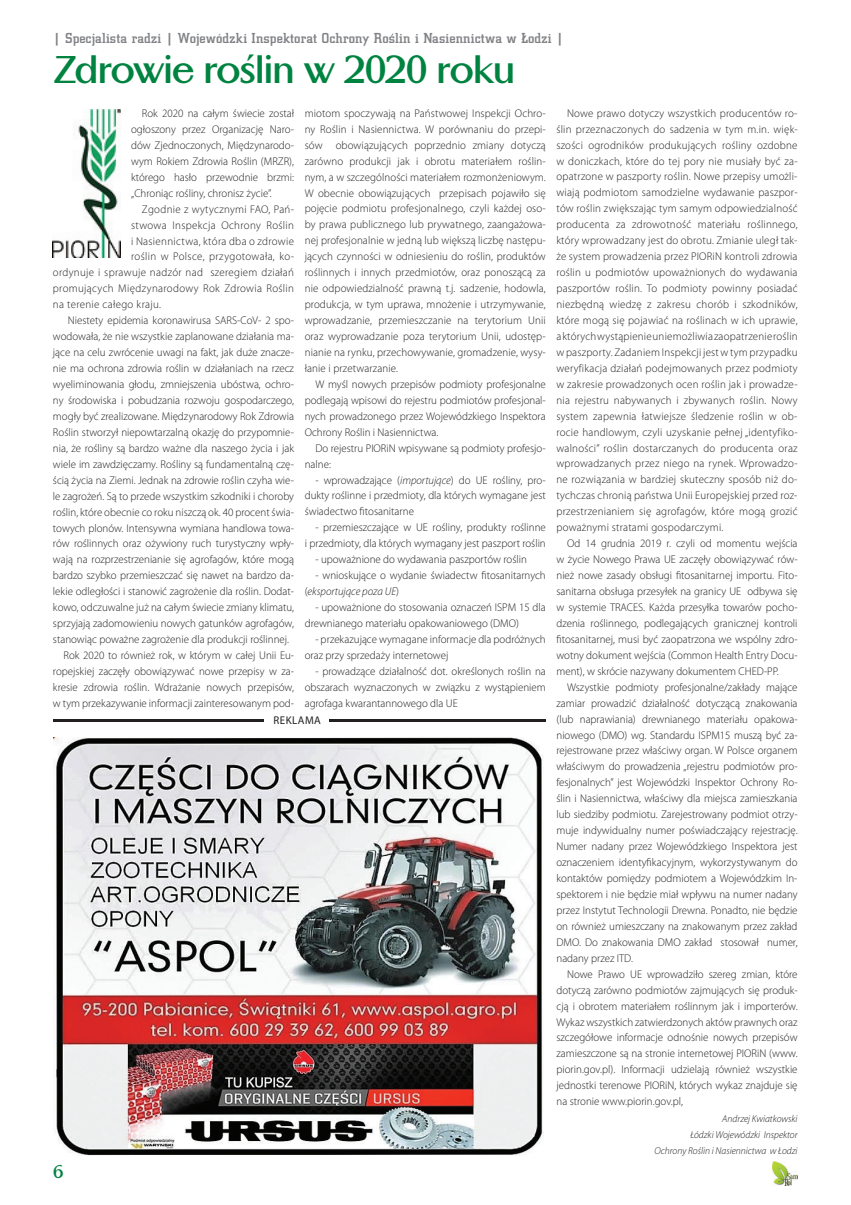
<style>
.page{position:relative;width:851px;height:1205px;background:#fff}
.page>*{position:absolute;margin:0;border:0;box-sizing:border-box;transform-origin:0 0}
.t1{font:700 37.5px "Altrincham";letter-spacing:-.04em;color:#008340}
.t2{font:700 17.5px "Altrincham";color:#008340}
.t3{font:500 15px "City DEE";letter-spacing:.01em;color:#808285}
.t4{font:300 11.25px/16px "Myriad Pro";color:#231f20;text-align:justify}
.t5{font:300 11.25px "Myriad Pro";letter-spacing:.03em;color:#231f20}
.t6{font:11.25px "Myriad Pro";letter-spacing:.05em;color:#231f20}
.t7{font:italic 300 10px/16px "Myriad Pro";color:#231f20;text-align:right}
.s1{font-style:italic}
</style>
<div class="page">
<img style="left:772px;top:1161px;width:25px;height:24px">
<svg style="left:521px;top:36px;width:5px;height:4px"></svg>
<hr style="left:53px;top:719px;width:210px;height:2px;background:#231f20">
<hr style="left:329px;top:719px;width:216px;height:2px;background:#231f20">
<img style="left:53px;top:737px;width:490px;height:418px">
<img style="left:53px;top:110px;width:67px;height:147px">
<h3 class="t3" style="left:53px;top:30px;width:512px">| Specjalista radzi | Wojewódzki Inspektorat Ochrony Roslin i Nasiennictwa w Lodzi |</h3>
<h1 class="t1" style="left:53px;top:47px;width:464px">Zdrowie roślin w 2020 roku</h1>
<p class="t4" style="left:131px;top:105px;width:164px;text-indent:11px">Rok 2020 na całym świecie został ogłoszony przez Organizację Naro&shy;dów Zjednoczonych, Międzynarodo&shy;wym Rokiem Zdrowia Roślin (MRZR), którego hasło przewodnie brzmi: „Chroniąc rośliny, chronisz życie”.</p>
<p class="t5" style="left:142px;top:203px;width:154px">Zgodnie z wytycznymi FAO, Pań-</p>
<p class="t5" style="left:131px;top:219px;width:164px">stwowa Inspekcja Ochrony Roślin</p>
<p class="t5" style="left:131px;top:235px;width:164px">i Nasiennictwa, która dba o zdrowie</p>
<p class="t5" style="left:131px;top:250px;width:164px">roślin w Polsce, przygotowała, ko-</p>
<p class="t5" style="left:53px;top:266px;width:242px">ordynuje i sprawuje nadzór nad szeregiem działań</p>
<p class="t5" style="left:53px;top:282px;width:242px">promujących Międzynarodowy Rok Zdrowia Roślin</p>
<p class="t5" style="left:53px;top:298px;width:110px">na terenie całego kraju.</p>
<p class="t4" style="left:68px;top:313px;width:228px">Niestety epidemia koronawirusa SARS-CoV- 2 spo-</p>
<p class="t4" style="left:53px;top:329px;width:242px">wodowała, że nie wszystkie zaplanowane działania ma-</p>
<p class="t4" style="left:53px;top:344px;width:242px">jące na celu zwrócenie uwagi na fakt, jak duże znacze-</p>
<p class="t4" style="left:53px;top:360px;width:242px">nie ma ochrona zdrowia roślin w działaniach na rzecz</p>
<p class="t4" style="left:53px;top:376px;width:242px">wyeliminowania głodu, zmniejszenia ubóstwa, ochro-</p>
<p class="t4" style="left:53px;top:392px;width:242px">ny środowiska i pobudzania rozwoju gospodarczego,</p>
<p class="t4" style="left:53px;top:408px;width:242px">mogły być zrealizowane. Międzynarodowy Rok Zdrowia</p>
<p class="t4" style="left:53px;top:424px;width:242px">Roślin stworzył niepowtarzalną okazję do przypomnie-</p>
<p class="t4" style="left:53px;top:440px;width:242px">nia, że rośliny są bardzo ważne dla naszego życia i jak</p>
<p class="t4" style="left:53px;top:456px;width:242px">wiele im zawdzięczamy. Rośliny są fundamentalną czę-</p>
<p class="t4" style="left:53px;top:472px;width:242px">ścią życia na Ziemi. Jednak na zdrowie roślin czyha wie-</p>
<p class="t4" style="left:53px;top:488px;width:242px">le zagrożeń. Są to przede wszystkim szkodniki i choroby</p>
<p class="t4" style="left:53px;top:504px;width:242px">roślin, które obecnie co roku niszczą ok. 40 procent świa-</p>
<p class="t4" style="left:53px;top:520px;width:242px">towych plonów. Intensywna wymiana handlowa towa-</p>
<p class="t4" style="left:53px;top:536px;width:242px">rów roślinnych oraz ożywiony ruch turystyczny wpły-</p>
<p class="t4" style="left:53px;top:552px;width:242px">wają na rozprzestrzenianie się agrofagów, które mogą</p>
<p class="t4" style="left:53px;top:568px;width:242px">bardzo szybko przemieszczać się nawet na bardzo da-</p>
<p class="t4" style="left:53px;top:584px;width:242px">lekie odległości i stanowić zagrożenie dla roślin. Dodat-</p>
<p class="t4" style="left:53px;top:600px;width:242px">kowo, odczuwalne już na całym świecie zmiany klimatu,</p>
<p class="t4" style="left:53px;top:615px;width:242px">sprzyjają zadomowieniu nowych gatunków agrofagów,</p>
<p class="t4" style="left:53px;top:631px;width:237px">stanowiąc poważne zagrożenie dla produkcji roślinnej.</p>
<p class="t4" style="left:64px;top:647px;width:232px">Rok 2020 to również rok, w którym w całej Unii Eu-</p>
<p class="t4" style="left:53px;top:663px;width:242px">ropejskiej zaczęły obowiązywać nowe przepisy w za-</p>
<p class="t4" style="left:53px;top:679px;width:242px">kresie zdrowia roślin. Wdrażanie nowych przepisów,</p>
<p class="t4" style="left:53px;top:695px;width:242px">w tym przekazywanie informacji zainteresowanym pod-</p>
<p class="t4" style="left:305px;top:105px;width:242px">miotom spoczywają na Państwowej Inspekcji Ochro&shy;ny Roślin i Nasiennictwa. W porównaniu do przepi&shy;sów obowiązujących poprzednio zmiany dotyczą zarówno produkcji jak i obrotu materiałem roślin&shy;nym, a w szczególności materiałem rozmonżeniowym.<br>W obecnie obowiązujących przepisach pojawiło się pojęcie podmiotu profesjonalnego, czyli każdej oso&shy;by prawa publicznego lub prywatnego, zaangażowa&shy;nej profesjonalnie w jedną lub większą liczbę następu&shy;jących czynności w odniesieniu do roślin, produktów roślinnych i innych przedmiotów, oraz ponoszącą za nie odpowiedzialność prawną t.j. sadzenie, hodowla, produkcja, w tym uprawa, mnożenie i utrzymywanie, wprowadzanie, przemieszczanie na terytorium Unii oraz wyprowadzanie poza terytorium Unii, udostęp&shy;nianie na rynku, przechowywanie, gromadzenie, wysy&shy;łanie i przetwarzanie.</p>
<p class="t4" style="left:305px;top:376px;width:242px;text-indent:11px">W myśl nowych przepisów podmioty profesjonalne podlegają wpisowi do rejestru podmiotów profesjonal&shy;nych prowadzonego przez Wojewódzkiego Inspektora Ochrony Roślin i Nasiennictwa.</p>
<p class="t4" style="left:305px;top:440px;width:242px;text-indent:11px">Do rejestru PIORiN wpisywane są podmioty profesjo&shy;nalne:</p>
<p class="t4" style="left:305px;top:472px;width:242px;text-indent:11px">- wprowadzające (<span class="s1">importujące</span>) do UE rośliny, pro&shy;dukty roślinne i przedmioty, dla których wymagane jest świadectwo fitosanitarne</p>
<p class="t4" style="left:305px;top:520px;width:242px;text-align:right">- przemieszczające w UE rośliny, produkty roślinne<br>i przedmioty, dla których wymagany jest paszport roślin</p>
<p class="t4" style="left:315px;top:552px;width:213px">- upoważnione do wydawania paszportów roślin</p>
<p class="t4" style="left:305px;top:568px;width:242px;text-indent:11px">- wnioskujące o wydanie świadectw fitosanitarnych (<span class="s1">eksportujące poza UE</span>)</p>
<p class="t4" style="left:305px;top:599px;width:242px;text-indent:11px">- upoważnione do stosowania oznaczeń ISPM 15 dla drewnianego materiału opakowaniowego (DMO)</p>
<p class="t4" style="left:305px;top:631px;width:242px;text-indent:11px">- przekazujące wymagane informacje dla podróżnych oraz przy sprzedaży internetowej</p>
<p class="t4" style="left:305px;top:663px;width:242px;text-indent:11px">- prowadzące działalność dot. określonych roślin na obszarach wyznaczonych w związku z wystąpieniem agrofaga kwarantannowego dla UE</p>
<h2 class="t2" style="left:53px;top:1161px;width:12px">6</h2>
<p class="t6" style="left:273px;top:713px;width:49px">REKLAMA</p>
<p class="t4" style="left:556px;top:105px;width:243px;text-indent:11px">Nowe prawo dotyczy wszystkich producentów ro&shy;ślin przeznaczonych do sadzenia w tym m.in. więk&shy;szości ogrodników produkujących rośliny ozdobne w doniczkach, które do tej pory nie musiały być za&shy;opatrzone w paszporty roślin. Nowe przepisy umożli&shy;wiają podmiotom samodzielne wydawanie paszpor&shy;tów roślin zwiększając tym samym odpowiedzialność producenta za zdrowotność materiału roślinnego, który wprowadzany jest do obrotu. Zmianie uległ tak&shy;że system prowadzenia przez PIORiN kontroli zdrowia roślin u podmiotów upoważnionych do wydawania paszportów roślin. To podmioty powinny posiadać niezbędną wiedzę z zakresu chorób i szkodników, które mogą się pojawiać na roślinach w ich uprawie, a których wystąpienie uniemożliwia zaopatrzenie roślin w paszporty. Zadaniem Inspekcji jest w tym przypadku weryfikacja działań podejmowanych przez podmioty w zakresie prowadzonych ocen roślin jak i prowadze&shy;nia rejestru nabywanych i zbywanych roślin. Nowy system zapewnia łatwiejsze śledzenie roślin w ob&shy;rocie handlowym, czyli uzyskanie pełnej „identyfiko&shy;walności” roślin dostarczanych do producenta oraz wprowadzanych przez niego na rynek. Wprowadzo&shy;ne rozwiązania w bardziej skuteczny sposób niż do&shy;tychczas chronią państwa Unii Europejskiej przed roz&shy;przestrzenianiem się agrofagów, które mogą grozić poważnymi stratami gospodarczymi.</p>
<p class="t4" style="left:556px;top:536px;width:242px;text-indent:11px">Od 14 grudnia 2019 r. czyli od momentu wejścia w życie Nowego Prawa UE zaczęły obowiązywać rów&shy;nież nowe zasady obsługi fitosanitarnej importu. Fito&shy;sanitarna obsługa przesyłek na granicy UE odbywa się w systemie TRACES. Każda przesyłka towarów pocho&shy;dzenia roślinnego, podlegających granicznej kontroli fitosanitarnej, musi być zaopatrzona we wspólny zdro&shy;wotny dokument wejścia (Common Health Entry Docu&shy;ment), w skrócie nazywany dokumentem CHED-PP.</p>
<p class="t4" style="left:556px;top:679px;width:242px;text-indent:11px">Wszystkie podmioty profesjonalne/zakłady mające zamiar prowadzić działalność dotyczącą znakowania (lub naprawiania) drewnianego materiału opakowa&shy;niowego (DMO) wg. Standardu ISPM15 muszą być za&shy;rejestrowane przez właściwy organ. W Polsce organem właściwym do prowadzenia „rejestru podmiotów pro&shy;fesjonalnych” jest Wojewódzki Inspektor Ochrony Ro&shy;ślin i Nasiennictwa, właściwy dla miejsca zamieszkania lub siedziby podmiotu. Zarejestrowany podmiot otrzy&shy;muje indywidualny numer poświadczający rejestrację.<br>Numer nadany przez Wojewódzkiego Inspektora jest oznaczeniem identyfikacyjnym, wykorzystywanym do kontaktów pomiędzy podmiotem a Wojewódzkim In&shy;spektorem i nie będzie miał wpływu na numer nadany przez Instytut Technologii Drewna. Ponadto, nie będzie on również umieszczany na znakowanym przez zakład DMO. Do znakowania DMO zakład stosował numer, nadany przez ITD.</p>
<p class="t4" style="left:556px;top:966px;width:242px;text-indent:11px">Nowe Prawo UE wprowadziło szereg zmian, które dotyczą zarówno podmiotów zajmujących się produk&shy;cją i obrotem materiałem roślinnym jak i importerów.<br>Wykaz wszystkich zatwierdzonych aktów prawnych oraz szczegółowe informacje odnośnie nowych przepisów zamieszczone są na stronie internetowej PIORiN (www. piorin.gov.pl). Informacji udzielają również wszystkie jednostki terenowe PIORiN, których wykaz znajduje się na stronie www.piorin.gov.pl,</p>
<p class="t7" style="left:654px;top:1110px;width:144px">Andrzej Kwiatkowski<br>Łódzki Wojewódzki Inspektor<br>Ochrony Roślin i Nasiennictwa w Łodzi</p>
</div>
